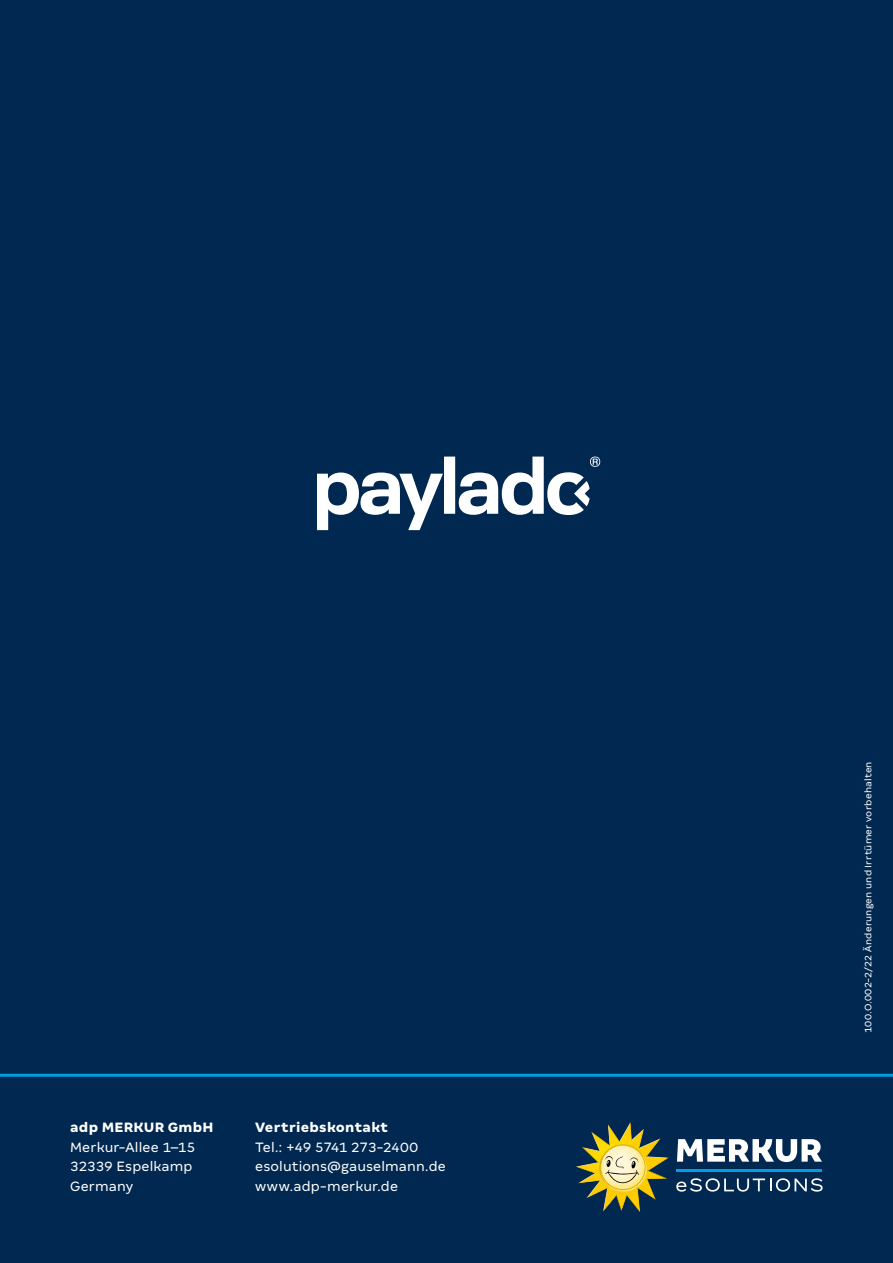
<style>
.page{position:relative;width:893px;height:1263px;background:#002851}
.page>*{position:absolute;margin:0;border:0;box-sizing:border-box;transform-origin:0 0}
.t1{font:15px/19.5px "Merkur Sans";letter-spacing:.01em;color:#fff}
.t2{font:800 15px "Merkur Sans";letter-spacing:.02em;color:#fff}
.t3{font:10.5px "Merkur Sans";letter-spacing:.025em;color:#fff}
</style>
<div class="page">
<hr style="left:0;top:1074px;width:893px;height:3px;background:#009fe3">
<svg style="left:677px;top:1139px;width:145px;height:23px"></svg>
<hr style="left:677px;top:1169px;width:145px;height:2px;background:#009fe3">
<svg style="left:576px;top:1122px;width:93px;height:90px"></svg>
<svg style="left:676px;top:1178px;width:147px;height:13px"></svg>
<svg style="left:317px;top:457px;width:283px;height:73px"></svg>
<p class="t2" style="left:70px;top:1118px;width:145px">adp MERKUR GmbH</p>
<p class="t1" style="left:70px;top:1137px;width:127px">Merkur-Allee 1–15<br>32339 Espelkamp<br>Germany</p>
<p class="t2" style="left:255px;top:1118px;width:134px">Vertriebskontakt</p>
<p class="t1" style="left:255px;top:1137px;width:192px">Tel.: +49 5741 273-2400 esolutions@gauselmann.de www.adp-merkur.de</p>
<p class="t3" style="left:862px;top:1033px;width:273px;rotate:-90deg">100.O.002-2/22 Änderungen und Irrtümer vorbehalten</p>
</div>
